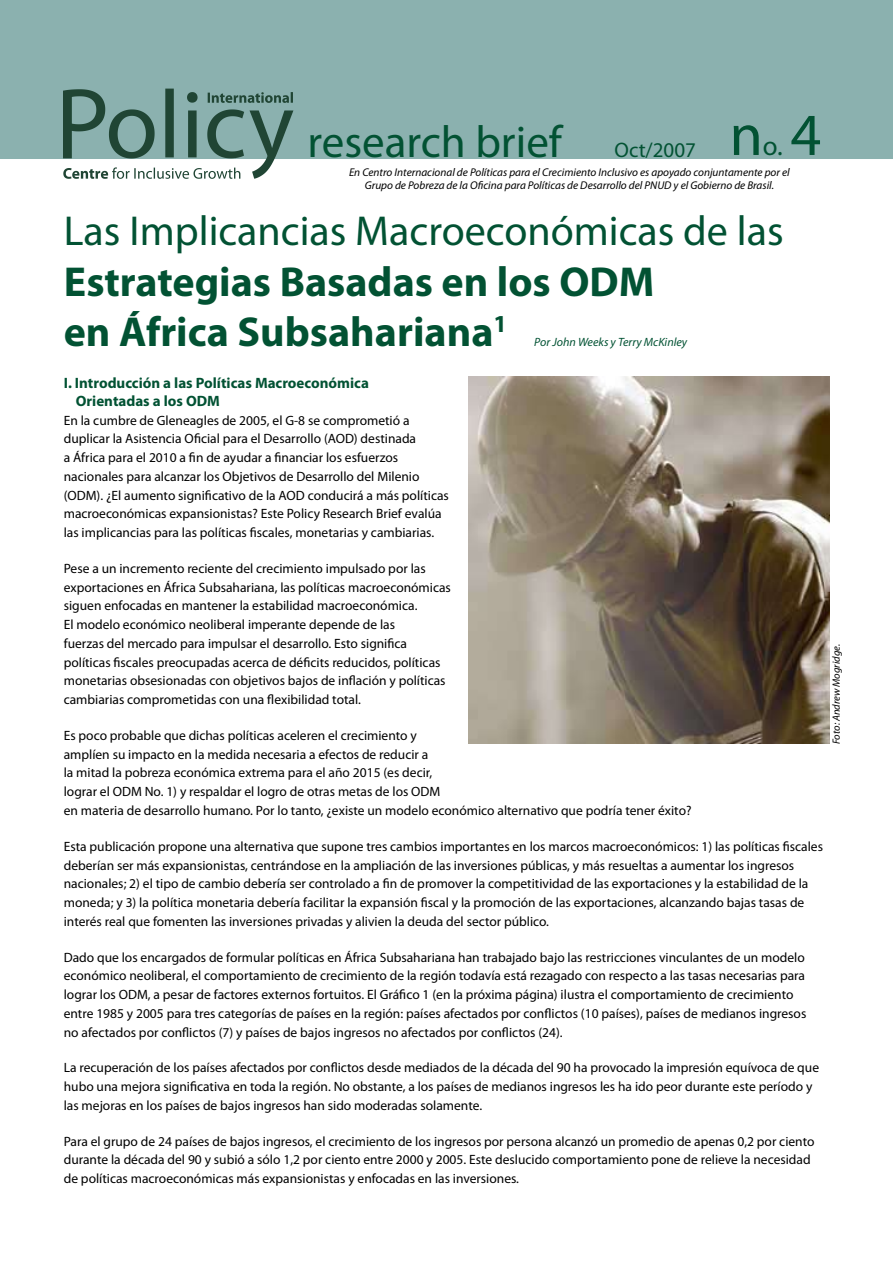
<style>
.page{position:relative;width:893px;height:1263px;background:#fff}
.page>*{position:absolute;margin:0;border:0;box-sizing:border-box;transform-origin:0 0}
.t1{font:60px "Myriad Pro";color:#025233}
.t2{font:45px "Myriad Pro";color:#025233}
.t3{font:700 42px/50.4px "Myriad Pro";color:#025233}
.t4{font:42px "Myriad Pro";color:#025233}
.t5{font:27px "Myriad Pro";color:#025233}
.t6{font:700 15px/18px "Myriad Pro";color:#025233}
.t7{font:13.5px/18.8px "Myriad Pro";color:#000}
.t8{font:italic 12px "Myriad Pro";color:#025233}
.t9{font:italic 11.25px/13.5px "Myriad Pro";color:#000;text-align:center}
.t10{font:italic 10.5px "Myriad Pro";color:#000}
.s1{font-size:21px}
</style>
<div class="page">
<div style="left:0;top:0;width:893px;height:159px;background:#8bb1af"></div>
<svg style="left:63px;top:89px;width:230px;height:90px"></svg>
<img style="left:468px;top:376px;width:361px;height:367px">
<h2 class="t2" style="left:308px;top:117px;width:390px">research brief <span class="s1">Oct/2007</span></h2>
<h1 class="t1" style="left:730px;top:102px;width:35px">n</h1>
<h3 class="t5" style="left:763px;top:131px;width:21px">o.</h3>
<h1 class="t1" style="left:790px;top:102px;width:32px">4</h1>
<p class="t9" style="left:349px;top:165px;width:442px">En Centro Internacional de Políticas para el Crecimiento Inclusivo es apoyado conjuntamente por el<br>Grupo de Pobreza de la Oficina para Políticas de Desarrollo del PNUD y el Gobierno de Brasil.</p>
<h3 class="t4" style="left:64px;top:208px;width:721px">Las Implicancias Macroeconómicas de las</h3>
<h3 class="t3" style="left:64px;top:257px;width:592px">Estrategias Basadas en los ODM en África Subsahariana<sup>1</sup></h3>
<p class="t6" style="left:76px;top:374px;width:295px;text-indent:-12px">I. Introducción a las Políticas Macroeconómica<br>Orientadas a los ODM</p>
<p class="t7" style="left:64px;top:411px;width:387px">En la cumbre de Gleneagles de 2005, el G-8 se comprometió a duplicar la Asistencia Oficial para el Desarrollo (AOD) destinada<br>a África para el 2010 a fin de ayudar a financiar los esfuerzos nacionales para alcanzar los Objetivos de Desarrollo del Milenio (ODM). ¿El aumento significativo de la AOD conducirá a más políticas macroeconómicas expansionistas? Este Policy Research Brief evalúa las implicancias para las políticas fiscales, monetarias y cambiarias.</p>
<p class="t7" style="left:64px;top:559px;width:389px">Pese a un incremento reciente del crecimiento impulsado por las exportaciones en África Subsahariana, las políticas macroeconómicas siguen enfocadas en mantener la estabilidad macroeconómica.<br>El modelo económico neoliberal imperante depende de las<br>fuerzas del mercado para impulsar el desarrollo. Esto significa políticas fiscales preocupadas acerca de déficits reducidos, políticas monetarias obsesionadas con objetivos bajos de inflación y políticas cambiarias comprometidas con una flexibilidad total.</p>
<p class="t7" style="left:64px;top:726px;width:629px">Es poco probable que dichas políticas aceleren el crecimiento y<br>amplíen su impacto en la medida necesaria a efectos de reducir a<br>la mitad la pobreza económica extrema para el año 2015 (es decir,<br>lograr el ODM No. 1) y respaldar el logro de otras metas de los ODM<br>en materia de desarrollo humano. Por lo tanto, ¿existe un modelo económico alternativo que podría tener éxito?</p>
<p class="t7" style="left:64px;top:837px;width:761px">Esta publicación propone una alternativa que supone tres cambios importantes en los marcos macroeconómicos: 1) las políticas fiscales deberían ser más expansionistas, centrándose en la ampliación de las inversiones públicas, y más resueltas a aumentar los ingresos nacionales; 2) el tipo de cambio debería ser controlado a fin de promover la competitividad de las exportaciones y la estabilidad de la moneda; y 3) la política monetaria debería facilitar la expansión fiscal y la promoción de las exportaciones, alcanzando bajas tasas de interés real que fomenten las inversiones privadas y alivien la deuda del sector público.</p>
<p class="t7" style="left:64px;top:948px;width:744px">Dado que los encargados de formular políticas en África Subsahariana han trabajado bajo las restricciones vinculantes de un modelo económico neoliberal, el comportamiento de crecimiento de la región todavía está rezagado con respecto a las tasas necesarias para lograr los ODM, a pesar de factores externos fortuitos. El Gráfico 1 (en la próxima página) ilustra el comportamiento de crecimiento entre 1985 y 2005 para tres categorías de países en la región: países afectados por conflictos (10 países), países de medianos ingresos no afectados por conflictos (7) y países de bajos ingresos no afectados por conflictos (24).</p>
<p class="t7" style="left:64px;top:1059px;width:757px">La recuperación de los países afectados por conflictos desde mediados de la década del 90 ha provocado la impresión equívoca de que hubo una mejora significativa en toda la región. No obstante, a los países de medianos ingresos les ha ido peor durante este período y las mejoras en los países de bajos ingresos han sido moderadas solamente.</p>
<p class="t7" style="left:64px;top:1132px;width:752px">Para el grupo de 24 países de bajos ingresos, el crecimiento de los ingresos por persona alcanzó un promedio de apenas 0,2 por ciento durante la década del 90 y subió a sólo 1,2 por ciento entre 2000 y 2005. Este deslucido comportamiento pone de relieve la necesidad de políticas macroeconómicas más expansionistas y enfocadas en las inversiones.</p>
<p class="t8" style="left:534px;top:336px;width:154px">Por John Weeks y Terry McKinley</p>
<p class="t10" style="left:830px;top:744px;width:102px;rotate:-90deg">Foto: Andrew Mogridge.</p>
</div>
